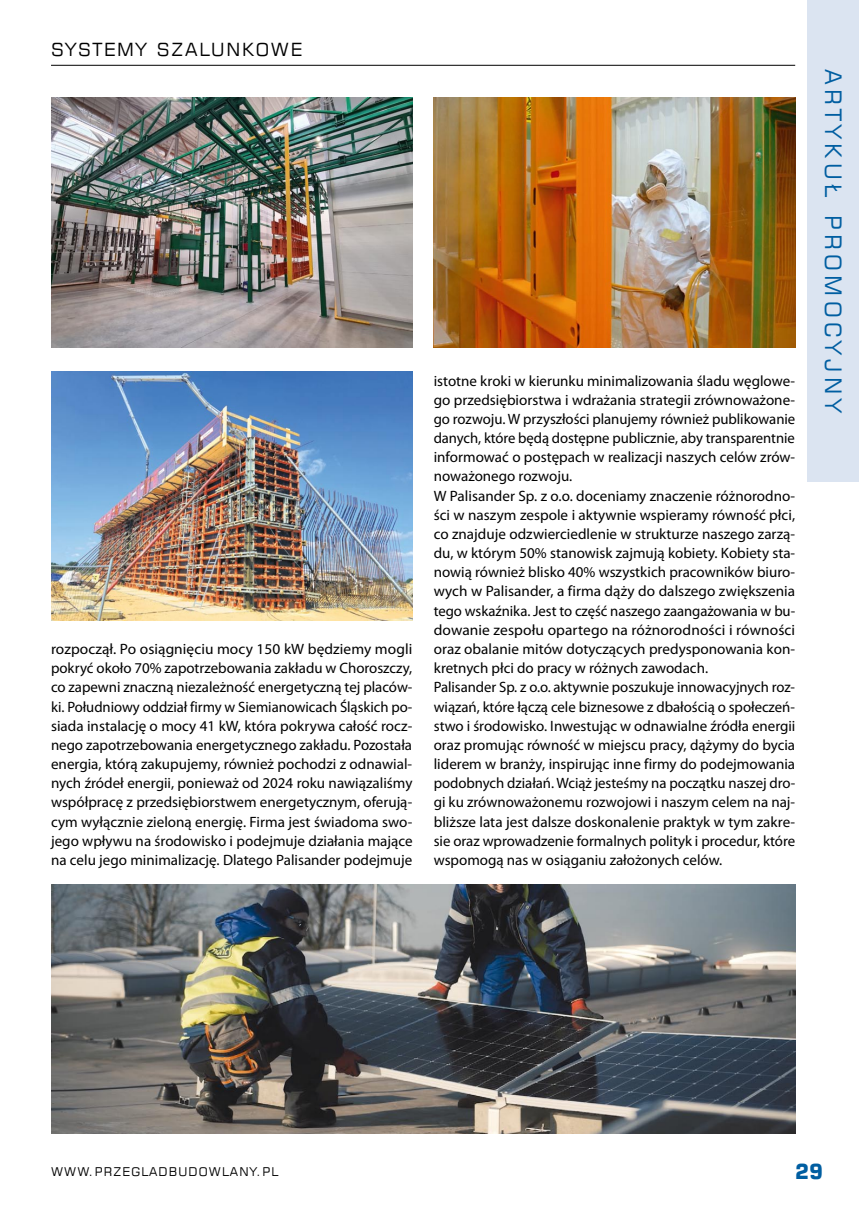
<style>
.page{position:relative;width:859px;height:1212px;background:#fff}
.page>*{position:absolute;margin:0;border:0;box-sizing:border-box;transform-origin:0 0}
.t1{font:22.5px "Square 721 EU";letter-spacing:.195em;color:#005ea1}
.t2{font:700 21px "Square 721 EU";color:#005ea1;scale:.95 1}
.t3{font:18px "Square 721 EU";letter-spacing:.1em;color:#000}
.t4{font:15px/19.2px "Myriad Pro";color:#000;text-align:justify}
.t5{font:12px "Square 721 EU";letter-spacing:.1em;color:#000}
</style>
<div class="page">
<div style="left:808px;top:0;width:51px;height:481px;background:#dbe4f1"></div>
<hr style="left:51px;top:65px;width:744px;height:1px;background:#000">
<img style="left:51px;top:98px;width:361px;height:249px">
<img style="left:51px;top:372px;width:361px;height:249px">
<img style="left:51px;top:884px;width:744px;height:249px">
<img style="left:434px;top:98px;width:361px;height:249px">
<p class="t3" style="left:51px;top:38px;width:121px">SYSTEMY SZALUN</p>
<p class="t3" style="left:242px;top:38px;width:62px">KOWE</p>
<p class="t4" style="left:51px;top:639px;width:363px">rozpoczął. Po osiągnięciu mocy 150 kW będziemy mogli pokryć około 70% zapotrzebowania zakładu w Choroszczy, co zapewni znaczną niezależność energetyczną tej placów&shy;ki. Południowy oddział firmy w Siemianowicach Śląskich po&shy;siada instalację o mocy 41 kW, która pokrywa całość rocz&shy;nego zapotrzebowania energetycznego zakładu. Pozostała energia, którą zakupujemy, również pochodzi z odnawial&shy;nych źródeł energii, ponieważ od 2024 roku nawiązaliśmy współpracę z przedsiębiorstwem energetycznym, oferują&shy;cym wyłącznie zieloną energię. Firma jest świadoma swo&shy;jego wpływu na środowisko i podejmuje działania mające na celu jego minimalizację. Dlatego Palisander podejmuje</p>
<p class="t4" style="left:434px;top:371px;width:363px;text-align:left">istotne kroki w kierunku minimalizowania śladu węglowe&shy;go przedsiębiorstwa i wdrażania strategii zrównoważone&shy;go rozwoju. W przyszłości planujemy również publikowanie danych, które będą dostępne publicznie, aby transparentnie informować o postępach w realizacji naszych celów zrów&shy;noważonego rozwoju.<br>W Palisander Sp. z o.o. doceniamy znaczenie różnorodno&shy;ści w naszym zespole i aktywnie wspieramy równość płci, co znajduje odzwierciedlenie w strukturze naszego zarzą&shy;du, w którym 50% stanowisk zajmują kobiety. Kobiety sta&shy;nowią również blisko 40% wszystkich pracowników biuro&shy;wych w Palisander, a firma dąży do dalszego zwiększenia tego wskaźnika. Jest to część naszego zaangażowania w bu&shy;dowanie zespołu opartego na różnorodności i równości oraz obalanie mitów dotyczących predysponowania kon&shy;kretnych płci do pracy w różnych zawodach.<br>Palisander Sp. z o.o. aktywnie poszukuje innowacyjnych roz&shy;wiązań, które łączą cele biznesowe z dbałością o społeczeń&shy;stwo i środowisko. Inwestując w odnawialne źródła energii oraz promując równość w miejscu pracy, dążymy do bycia liderem w branży, inspirując inne firmy do podejmowania podobnych działań. Wciąż jesteśmy na początku naszej dro&shy;gi ku zrównoważonemu rozwojowi i naszym celem na naj&shy;bliższe lata jest dalsze doskonalenie praktyk w tym zakre&shy;sie oraz wprowadzenie formalnych polityk i procedur, które wspomogą nas w osiąganiu założonych celów.</p>
<h1 class="t1" style="left:847px;top:69px;width:344px;rotate:90deg">ARTYKU Ł PROMOCYJNY</h1>
<p class="t5" style="left:51px;top:1164px;width:229px">WWW.PRZEGLADBUDOWLANY.PL</p>
<h2 class="t2" style="left:795px;top:1158px;width:31px">29</h2>
</div>
